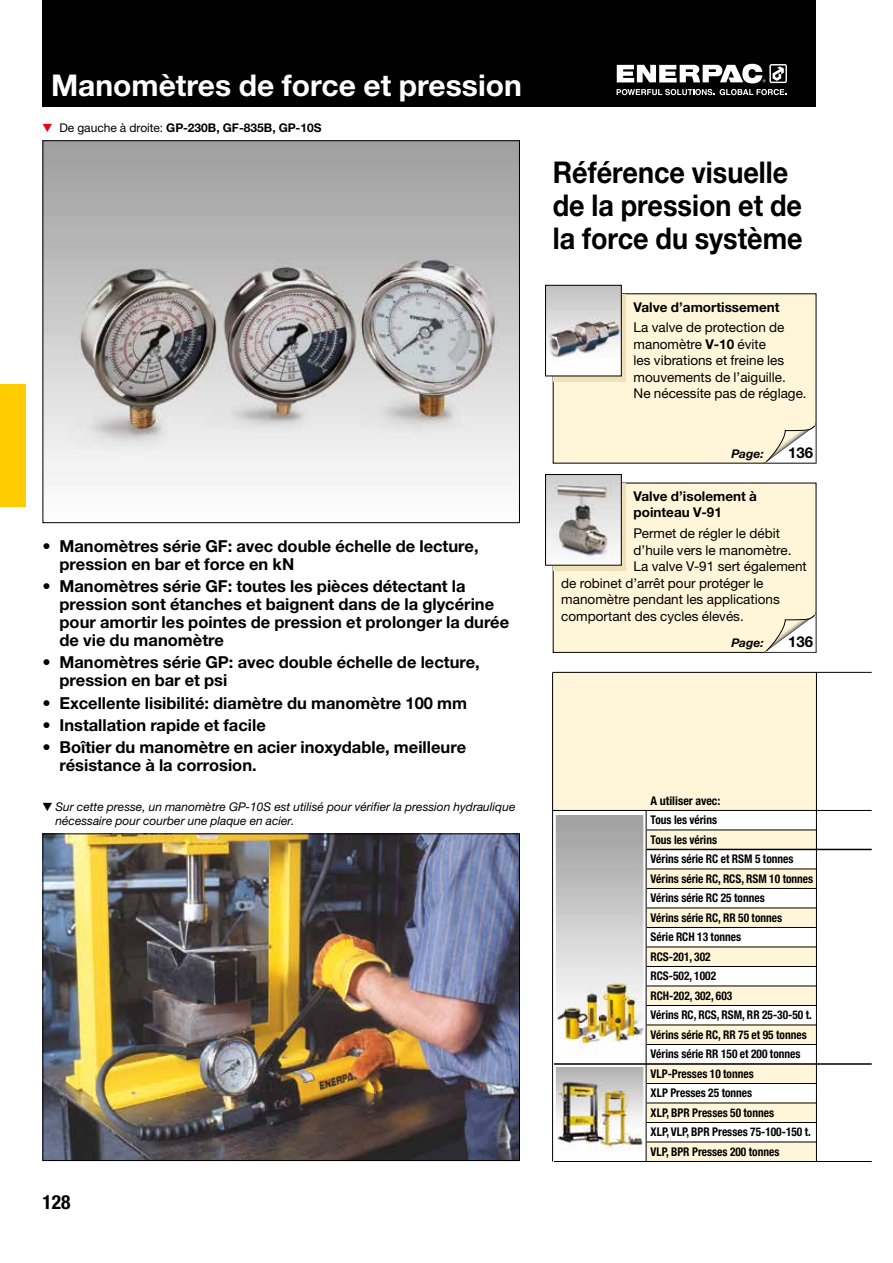
<style>
.page{position:relative;width:893px;height:1263px;background:#fff}
.page>*{position:absolute;margin:0;border:0;box-sizing:border-box;transform-origin:0 0}
.t1{font:700 30px/33px "Helvetica Neue LTW1 G";color:#000;scale:.9 1}
.t2{font:700 30px "Helvetica Neue LTW1 G";color:#fff}
.t3{font:700 condensed 19.5px "Helvetica Neue LTW1 G";color:#000}
.t4{font:700 16.5px/18px "Helvetica Neue LTW1 G";color:#000}
.t5{font:700 15px "Helvetica Neue LTW1 G";color:#000}
.t6{font:13.5px/16.5px "Helvetica Neue LTW1 G";color:#000}
.t7{font:700 13.5px/16.5px "Helvetica Neue LTW1 G";color:#000}
.t8{font:700 condensed 12px/19.5px "Helvetica Neue LTW1 G";color:#000;scale:.95 1}
.t9{font:italic 12px/14.2px "Helvetica Neue LTW1 G";color:#000}
.t10{font:700 12px "Helvetica Neue LTW1 G";color:#000}
.t11{font:700 condensed 12px "Helvetica Neue LTW1 G";color:#000}
.t12{font:italic 700 12px "Helvetica Neue LTW1 G";color:#000}
.s1{font-weight:400}
.s2{font-weight:700}
</style>
<div class="page">
<div style="left:43px;top:0;width:773px;height:106px;background:#000"></div>
<svg style="left:617px;top:89px;width:97px;height:6px"></svg>
<svg style="left:720px;top:89px;width:66px;height:6px"></svg>
<svg style="left:617px;top:64px;width:170px;height:19px"></svg>
<div style="left:0;top:385px;width:26px;height:122px;background:#fc0"></div>
<div style="left:646px;top:1141px;width:170px;height:20px;background:#fff5d8"></div>
<div style="left:647px;top:830px;width:169px;height:19px;background:#fff5d8"></div>
<div style="left:647px;top:869px;width:169px;height:19px;background:#fff5d8"></div>
<div style="left:647px;top:908px;width:169px;height:19px;background:#fff5d8"></div>
<div style="left:647px;top:947px;width:169px;height:19px;background:#fff5d8"></div>
<div style="left:647px;top:986px;width:169px;height:19px;background:#fff5d8"></div>
<div style="left:647px;top:1025px;width:169px;height:19px;background:#fff5d8"></div>
<div style="left:647px;top:1064px;width:169px;height:19px;background:#fff5d8"></div>
<div style="left:647px;top:1103px;width:169px;height:19px;background:#fff5d8"></div>
<div style="left:553px;top:672px;width:263px;height:138px;background:#fff5d8"></div>
<div style="left:553px;top:483px;width:263px;height:169px;background:#fff5d8"></div>
<div style="left:553px;top:483px;width:263px;height:170px;border:1px solid #000"></div>
<div style="left:554px;top:483px;width:72px;height:88px;background:#efe0b7"></div>
<img style="left:45px;top:142px;width:473px;height:335px">
<hr style="left:647px;top:830px;width:169px;height:1px;background:#000">
<hr style="left:646px;top:849px;width:226px;height:1px;background:#000">
<hr style="left:647px;top:869px;width:169px;height:1px;background:#000">
<hr style="left:647px;top:888px;width:169px;height:1px;background:#000">
<hr style="left:647px;top:908px;width:169px;height:1px;background:#000">
<hr style="left:647px;top:927px;width:169px;height:1px;background:#000">
<hr style="left:647px;top:947px;width:169px;height:1px;background:#000">
<hr style="left:647px;top:966px;width:169px;height:1px;background:#000">
<hr style="left:647px;top:986px;width:169px;height:1px;background:#000">
<hr style="left:647px;top:1044px;width:169px;height:1px;background:#000">
<hr style="left:647px;top:1083px;width:169px;height:1px;background:#000">
<hr style="left:647px;top:1103px;width:169px;height:1px;background:#000">
<hr style="left:647px;top:1122px;width:169px;height:1px;background:#000">
<img style="left:557px;top:815px;width:85px;height:234px">
<div style="left:553px;top:810px;width:93px;height:254px;border:3px solid #fff"></div>
<img style="left:557px;top:1068px;width:85px;height:82px">
<div style="left:553px;top:1064px;width:93px;height:97px;border:3px solid #fff"></div>
<hr style="left:816px;top:672px;width:1px;height:489px;background:#000">
<hr style="left:552px;top:672px;width:1px;height:489px;background:#000">
<img style="left:45px;top:835px;width:473px;height:324px">
<div style="left:43px;top:833px;width:477px;height:328px;border:1px solid #000"></div>
<hr style="left:553px;top:672px;width:319px;height:1px;background:#000">
<hr style="left:553px;top:810px;width:319px;height:1px;background:#000">
<hr style="left:647px;top:1005px;width:169px;height:1px;background:#000">
<hr style="left:647px;top:1025px;width:169px;height:1px;background:#000">
<hr style="left:554px;top:1161px;width:318px;height:1px;background:#000">
<hr style="left:647px;top:1142px;width:169px;height:1px;background:#000">
<hr style="left:554px;top:1063px;width:318px;height:2px;background:#000">
<hr style="left:646px;top:810px;width:1px;height:351px;background:#000">
<div style="left:553px;top:294px;width:263px;height:169px;background:#fff5d8"></div>
<div style="left:554px;top:294px;width:72px;height:87px;background:#efe0b7"></div>
<img style="left:547px;top:287px;width:73px;height:87px">
<div style="left:545px;top:285px;width:77px;height:91px;border:1px solid #000"></div>
<svg style="left:762px;top:421px;width:54px;height:43px"></svg>
<svg style="left:762px;top:611px;width:54px;height:42px"></svg>
<img style="left:547px;top:476px;width:73px;height:88px">
<div style="left:545px;top:474px;width:77px;height:92px;border:1px solid #000"></div>
<h1 class="t2" style="left:51px;top:66px;width:472px">Manomètres de force et pression</h1>
<p class="t10" style="left:60px;top:120px;width:263px"><span class="s1">De gauche à droite:</span> GP-230B, GF-835B, GP-10S</p>
<p class="t4" style="left:60px;top:537px;width:421px;text-indent:-17px">• Manomètres série GF: avec double échelle de lecture, pression en bar et force en kN</p>
<p class="t4" style="left:60px;top:577px;width:451px;text-indent:-17px">• Manomètres série GF: toutes les pièces détectant la pression sont étanches et baignent dans de la glycérine pour amortir les pointes de pression et prolonger la durée de vie du manomètre</p>
<p class="t4" style="left:60px;top:653px;width:422px;text-indent:-17px">• Manomètres série GP: avec double échelle de lecture, pression en bar et psi</p>
<p class="t4" style="left:43px;top:694px;width:426px">• Excellente lisibilité: diamètre du manomètre 100 mm</p>
<p class="t4" style="left:43px;top:716px;width:225px">• Installation rapide et facile</p>
<p class="t4" style="left:60px;top:738px;width:408px;text-indent:-17px">• Boîtier du manomètre en acier inoxydable, meilleure résistance à la corrosion.</p>
<p class="t9" style="left:56px;top:799px;width:461px;text-indent:-13px">▼ Sur cette presse, un manomètre GP-10S est utilisé pour vérifier la pression hydraulique nécessaire pour courber une plaque en acier.</p>
<p class="t3" style="left:43px;top:1190px;width:30px">128</p>
<h1 class="t1" style="left:553px;top:156px;width:279px">Référence visuelle de la pression et de la force du système</h1>
<p class="t7" style="left:634px;top:298px;width:148px">Valve d’amortissement</p>
<p class="t6" style="left:634px;top:319px;width:175px">La valve de protection de manomètre <span class="s2">V-10</span> évite<br>les vibrations et freine les mouvements de l’aiguille.<br>Ne nécessite pas de réglage.</p>
<p class="t12" style="left:731px;top:447px;width:34px">Page:</p>
<p class="t5" style="left:788px;top:444px;width:27px">136</p>
<p class="t7" style="left:634px;top:488px;width:125px">Valve d’isolement à pointeau V-91</p>
<p class="t6" style="left:634px;top:525px;width:148px">Permet de régler le débit</p>
<p class="t6" style="left:634px;top:541px;width:159px">d’huile vers le manomètre.</p>
<p class="t6" style="left:634px;top:558px;width:175px">La valve V-91 sert également</p>
<p class="t6" style="left:561px;top:574px;width:204px">de robinet d’arrêt pour protéger le</p>
<p class="t6" style="left:561px;top:591px;width:220px">manomètre pendant les applications</p>
<p class="t6" style="left:561px;top:607px;width:184px">comportant des cycles élevés.</p>
<p class="t12" style="left:731px;top:636px;width:34px">Page:</p>
<p class="t5" style="left:788px;top:633px;width:27px">136</p>
<p class="t11" style="left:651px;top:793px;width:71px">A utiliser avec:</p>
<p class="t8" style="left:651px;top:810px;width:173px">Tous les vérins<br>Tous les vérins<br>Vérins série RC et RSM 5 tonnes<br>Vérins série RC, RCS, RSM 10 tonnes<br>Vérins série RC 25 tonnes<br>Vérins série RC, RR 50 tonnes<br>Série RCH 13 tonnes<br>RCS-201, 302<br>RCS-502, 1002<br>RCH-202, 302, 603<br>Vérins RC, RCS, RSM, RR 25-30-50 t.<br>Vérins série RC, RR 75 et 95 tonnes<br>Vérins série RR 150 et 200 tonnes<br>VLP-Presses 10 tonnes<br>XLP Presses 25 tonnes<br>XLP, BPR Presses 50 tonnes<br>XLP, VLP, BPR Presses 75-100-150 t.<br>VLP, BPR Presses 200 tonnes</p>
</div>
